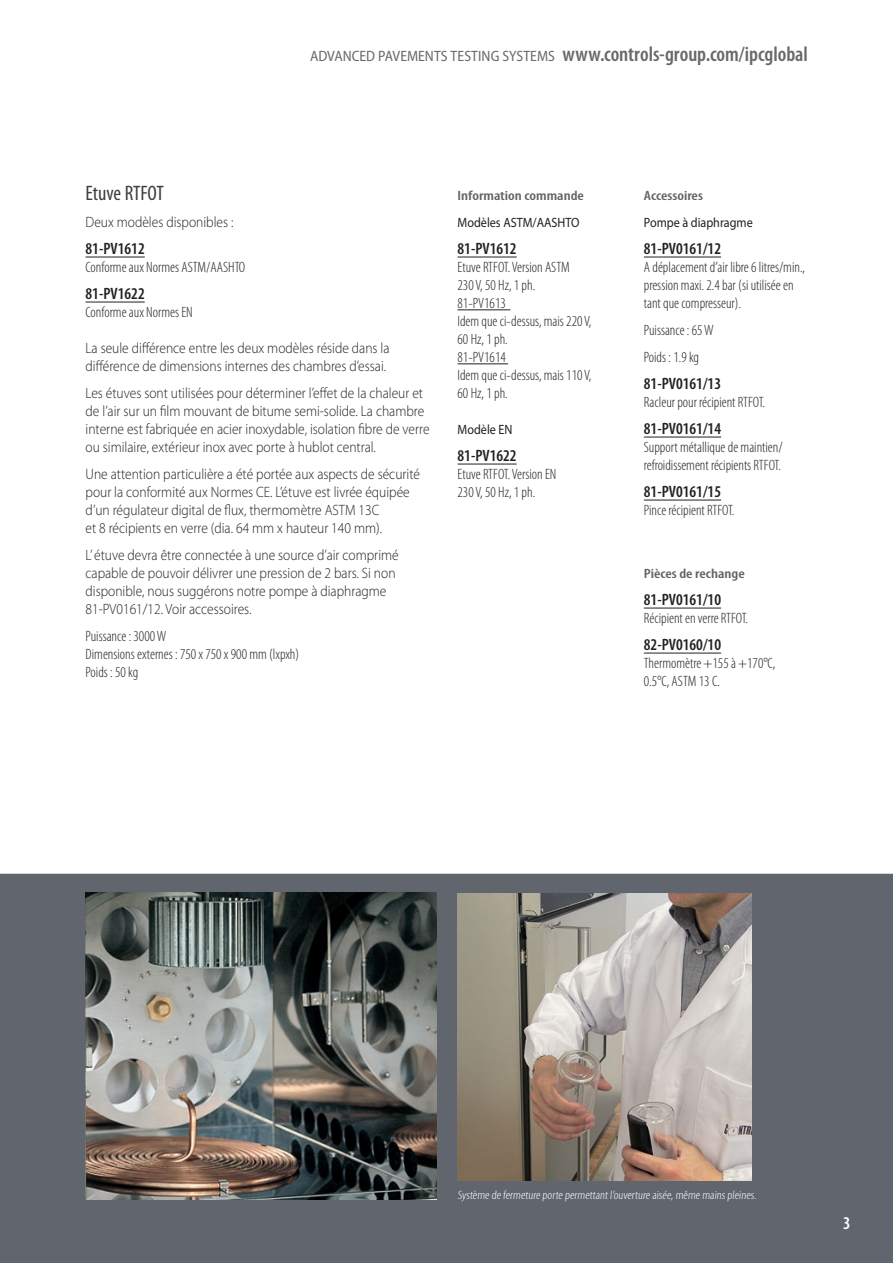
<style>
.page{position:relative;width:893px;height:1263px;background:#fff}
.page>*{position:absolute;margin:0;border:0;box-sizing:border-box;transform-origin:0 0}
.t1{font:600 condensed 21px "Myriad Pro";color:#69696c}
.Heading_5{font:condensed 21px "Myriad Pro";letter-spacing:-.005em;color:#3e3e3f}
.page_number{font:600 condensed 18px "Myriad Pro";color:#fff}
._02_cod_Main{font:600 condensed 16.5px "Myriad Pro";color:#231f20}
._02_txt_Tekno{font:600 condensed 16.5px "Myriad Pro";color:#231f20}
._02_txt_Base{font:300 15px/18px "Myriad Pro";color:#231f20;scale:.9 1}
._02_txt_Tekno-2{font:300 condensed 15px/18px "Myriad Pro";color:#231f20}
._02_cod_xxxxx{font:300 condensed 15px "Myriad Pro";color:#231f20}
._03_tit_PLUS{font:600 condensed 13.5px "Myriad Pro";color:#636366;scale:1.2 1}
._02_titolino{font:13.5px "Myriad Pro";color:#231f20;scale:.9 1}
._02_txt_Tekno-3{font:13.5px "Myriad Pro";color:#231f20;scale:.9 1}
._03_dida{font:300 condensed 12.15px "Myriad Pro";color:#fff;scale:1.11 1}
.s1{font-weight:400;font-stretch:semi-condensed;font-size:15px}
</style>
<div class="page">
<div style="left:0;top:874px;width:893px;height:389px;background:#61656e"></div>
<hr style="left:86px;top:257px;width:59px;height:1px;background:#231f20">
<hr style="left:86px;top:302px;width:59px;height:1px;background:#231f20">
<hr style="left:458px;top:257px;width:59px;height:1px;background:#231f20">
<hr style="left:458px;top:309px;width:52px;height:1px;background:#231f20">
<hr style="left:458px;top:363px;width:50px;height:1px;background:#231f20">
<hr style="left:458px;top:464px;width:59px;height:1px;background:#231f20">
<img style="left:85px;top:893px;width:352px;height:306px">
<img style="left:457px;top:893px;width:294px;height:288px">
<hr style="left:644px;top:257px;width:77px;height:1px;background:#231f20">
<hr style="left:644px;top:437px;width:77px;height:1px;background:#231f20">
<hr style="left:644px;top:500px;width:77px;height:1px;background:#231f20">
<hr style="left:644px;top:608px;width:77px;height:1px;background:#231f20">
<hr style="left:644px;top:653px;width:77px;height:1px;background:#231f20">
<h1 class="t1" style="left:310px;top:42px;width:499px"><span class="s1">ADVANCED PAVEMENTS TESTING SYSTEMS</span> www.controls-group.com/ipcglobal</h1>
<p class="Heading_5" style="left:86px;top:181px;width:80px">Etuve RTFOT</p>
<p class="_02_txt_Base" style="left:86px;top:213px;width:166px">Deux modèles disponibles :</p>
<p class="_02_cod_Main" style="left:86px;top:239px;width:61px">81-PV1612</p>
<p class="_02_txt_Tekno-2" style="left:86px;top:258px;width:161px">Conforme aux Normes ASTM/AASHTO</p>
<p class="_02_cod_Main" style="left:86px;top:284px;width:61px">81-PV1622</p>
<p class="_02_txt_Tekno-2" style="left:86px;top:303px;width:109px">Conforme aux Normes EN</p>
<p class="_02_txt_Base" style="left:86px;top:339px;width:339px">La seule différence entre les deux modèles réside dans la différence de dimensions internes des chambres d’essai.</p>
<p class="_02_txt_Base" style="left:86px;top:384px;width:384px">Les étuves sont utilisées pour déterminer l’effet de la chaleur et de l’air sur un film mouvant de bitume semi-solide. La chambre interne est fabriquée en acier inoxydable, isolation fibre de verre ou similaire, extérieur inox avec porte à hublot central.</p>
<p class="_02_txt_Base" style="left:86px;top:465px;width:373px">Une attention particulière a été portée aux aspects de sécurité pour la conformité aux Normes CE. L’étuve est livrée équipée d’un régulateur digital de flux, thermomètre ASTM 13C<br>et 8 récipients en verre (dia. 64 mm x hauteur 140 mm).</p>
<p class="_02_txt_Base" style="left:86px;top:546px;width:350px">L’ étuve devra être connectée à une source d’air comprimé capable de pouvoir délivrer une pression de 2 bars. Si non disponible, nous suggérons notre pompe à diaphragme 81-PV0161/12. Voir accessoires.</p>
<p class="_02_txt_Tekno-2" style="left:86px;top:627px;width:82px">Puissance : 3000 W</p>
<p class="_02_txt_Tekno-2" style="left:86px;top:645px;width:215px">Dimensions externes : 750 x 750 x 900 mm (lxpxh)</p>
<p class="_02_txt_Tekno-2" style="left:86px;top:663px;width:54px">Poids : 50 kg</p>
<p class="_03_tit_PLUS" style="left:458px;top:188px;width:107px">Information commande</p>
<p class="_02_titolino" style="left:458px;top:215px;width:137px">Modèles ASTM/AASHTO</p>
<p class="_02_cod_Main" style="left:458px;top:239px;width:61px">81-PV1612</p>
<p class="_02_txt_Tekno-2" style="left:458px;top:258px;width:114px">Etuve RTFOT. Version ASTM<br>230 V, 50 Hz, 1 ph.</p>
<p class="_02_cod_xxxxx" style="left:458px;top:295px;width:50px">81-PV1613</p>
<p class="_02_txt_Tekno-2" style="left:458px;top:312px;width:135px">Idem que ci-dessus, mais 220 V,<br>60 Hz, 1 ph.</p>
<p class="_02_cod_xxxxx" style="left:458px;top:349px;width:50px">81-PV1614</p>
<p class="_02_txt_Tekno-2" style="left:458px;top:366px;width:135px">Idem que ci-dessus, mais 110 V,<br>60 Hz, 1 ph.</p>
<p class="_02_txt_Tekno-3" style="left:458px;top:422px;width:63px">Modèle EN</p>
<p class="_02_cod_Main" style="left:458px;top:446px;width:61px">81-PV1622</p>
<p class="_02_txt_Tekno-2" style="left:458px;top:465px;width:100px">Etuve RTFOT. Version EN</p>
<p class="_02_txt_Tekno-2" style="left:458px;top:483px;width:79px">230 V, 50 Hz, 1 ph.</p>
<p class="_03_tit_PLUS" style="left:644px;top:188px;width:51px">Accessoires</p>
<p class="_02_titolino" style="left:644px;top:215px;width:122px">Pompe à diaphragme</p>
<p class="_02_cod_Main" style="left:644px;top:239px;width:79px">81-PV0161/12</p>
<p class="_02_txt_Tekno-2" style="left:644px;top:258px;width:163px">A déplacement d’air libre 6 litres/min., pression maxi. 2.4 bar (si utilisée en tant que compresseur).</p>
<p class="_02_txt_Tekno-2" style="left:644px;top:321px;width:71px">Puissance : 65 W</p>
<p class="_02_txt_Tekno-2" style="left:644px;top:348px;width:57px">Poids : 1.9 kg</p>
<p class="_02_txt_Tekno" style="left:644px;top:374px;width:79px">81-PV0161/13</p>
<p class="_02_txt_Tekno-2" style="left:644px;top:393px;width:123px">Racleur pour récipient RTFOT.</p>
<p class="_02_cod_Main" style="left:644px;top:419px;width:79px">81-PV0161/14</p>
<p class="_02_txt_Tekno-2" style="left:644px;top:438px;width:140px">Support métallique de maintien/ refroidissement récipients RTFOT.</p>
<p class="_02_cod_Main" style="left:644px;top:482px;width:79px">81-PV0161/15</p>
<p class="_02_txt_Tekno-2" style="left:644px;top:501px;width:92px">Pince récipient RTFOT.</p>
<p class="_03_tit_PLUS" style="left:644px;top:566px;width:86px">Pièces de rechange</p>
<p class="_02_cod_Main" style="left:644px;top:590px;width:79px">81-PV0161/10</p>
<p class="_02_txt_Tekno-2" style="left:644px;top:609px;width:106px">Récipient en verre RTFOT.</p>
<p class="_02_cod_Main" style="left:644px;top:635px;width:79px">82-PV0160/10</p>
<p class="_02_txt_Tekno-2" style="left:644px;top:654px;width:133px">Thermomètre +155 à +170°C,<br>0.5°C, ASTM 13 C.</p>
<p class="_03_dida" style="left:457px;top:1188px;width:272px">Système de fermeture porte permettant l’ouverture aisée,même mains pleines.</p>
<p class="page_number" style="left:843px;top:1213px;width:9px">3</p>
</div>
